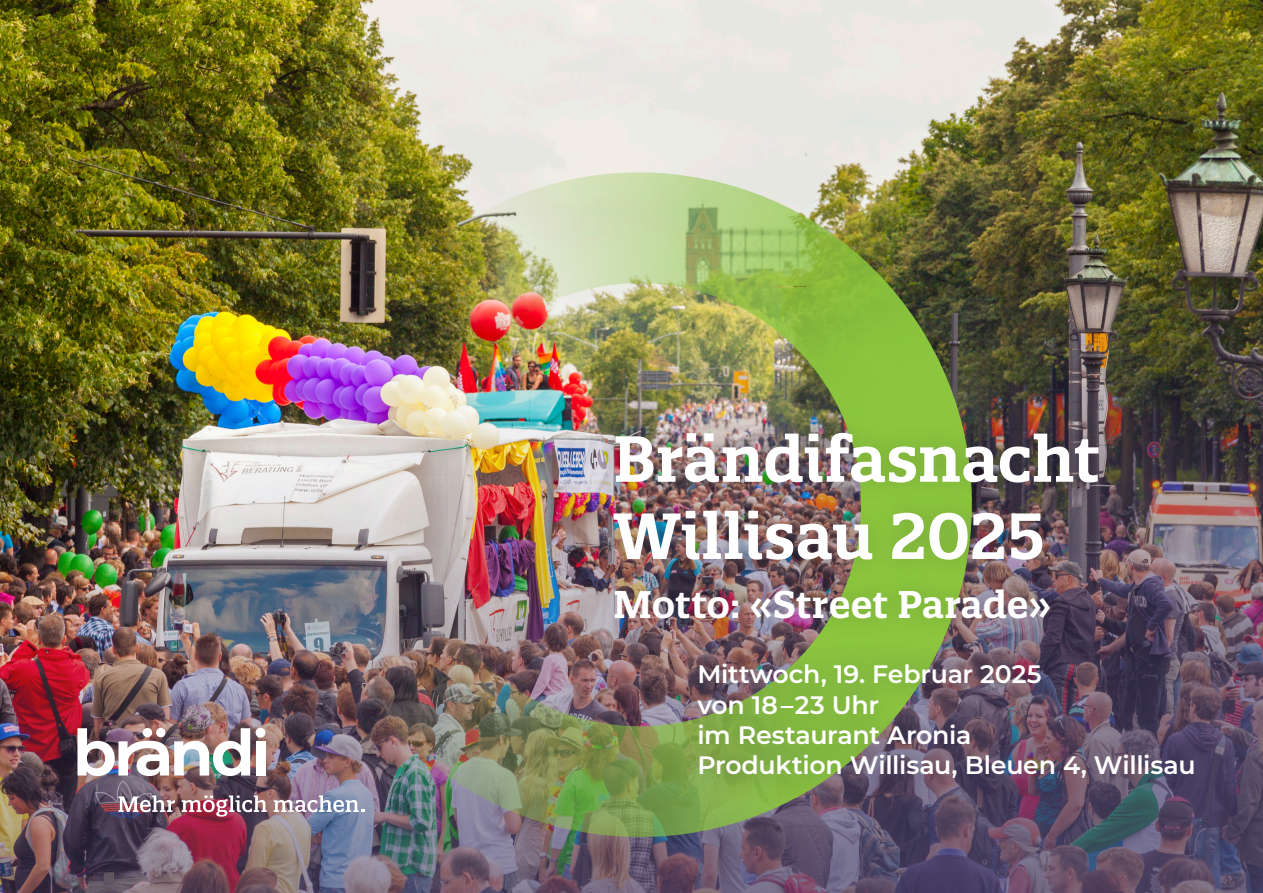
<style>
.page{position:relative;width:1263px;height:893px;background:#fff}
.page>*{position:absolute;margin:0;border:0;box-sizing:border-box;transform-origin:0 0}
.t1{font:600 63.15px/77.1px "Quatro Slab";letter-spacing:-.005em;color:#fff}
.t2{font:600 37.35px "Quatro Slab";color:#fff}
.t3{font:600 25.2px/30.3px "Montserrat";letter-spacing:-.01em;color:#fff}
</style>
<div class="page">
<img style="left:0;top:0;width:1263px;height:247px">
<img style="left:0;top:247px;width:1263px;height:646px">
<img style="left:344px;top:172px;width:639px;height:676px">
<img style="left:77px;top:728px;width:173px;height:48px">
<div style="left:256px;top:741px;width:9px;height:34px;background:#fff"></div>
<div style="left:143px;top:728px;width:9px;height:9px;background:#fff;border-radius:50%"></div>
<div style="left:156px;top:728px;width:10px;height:9px;background:#fff;border-radius:50%"></div>
<div style="left:256px;top:728px;width:9px;height:10px;background:#fff;border-radius:50%"></div>
<svg style="left:118px;top:795px;width:57px;height:17px"></svg>
<svg style="left:182px;top:795px;width:85px;height:22px"></svg>
<svg style="left:274px;top:795px;width:90px;height:17px"></svg>
<div style="left:592px;top:411px;width:527px;height:229px;background:#231f20;opacity:.2"></div>
<div style="left:674px;top:639px;width:545px;height:162px;background:#262652;opacity:.42"></div>
<h1 class="t1" style="left:613px;top:420px;width:488px">Brändifasnacht<br>Willisau 2025</h1>
<h2 class="t2" style="left:613px;top:581px;width:440px">Motto: «Street Parade»</h2>
<p class="t3" style="left:697px;top:658px;width:500px">Mittwoch, 19. Februar 2025<br>von 18–23 Uhr<br>im Restaurant Aronia<br>Produktion Willisau, Bleuen 4, Willisau</p>
</div>
